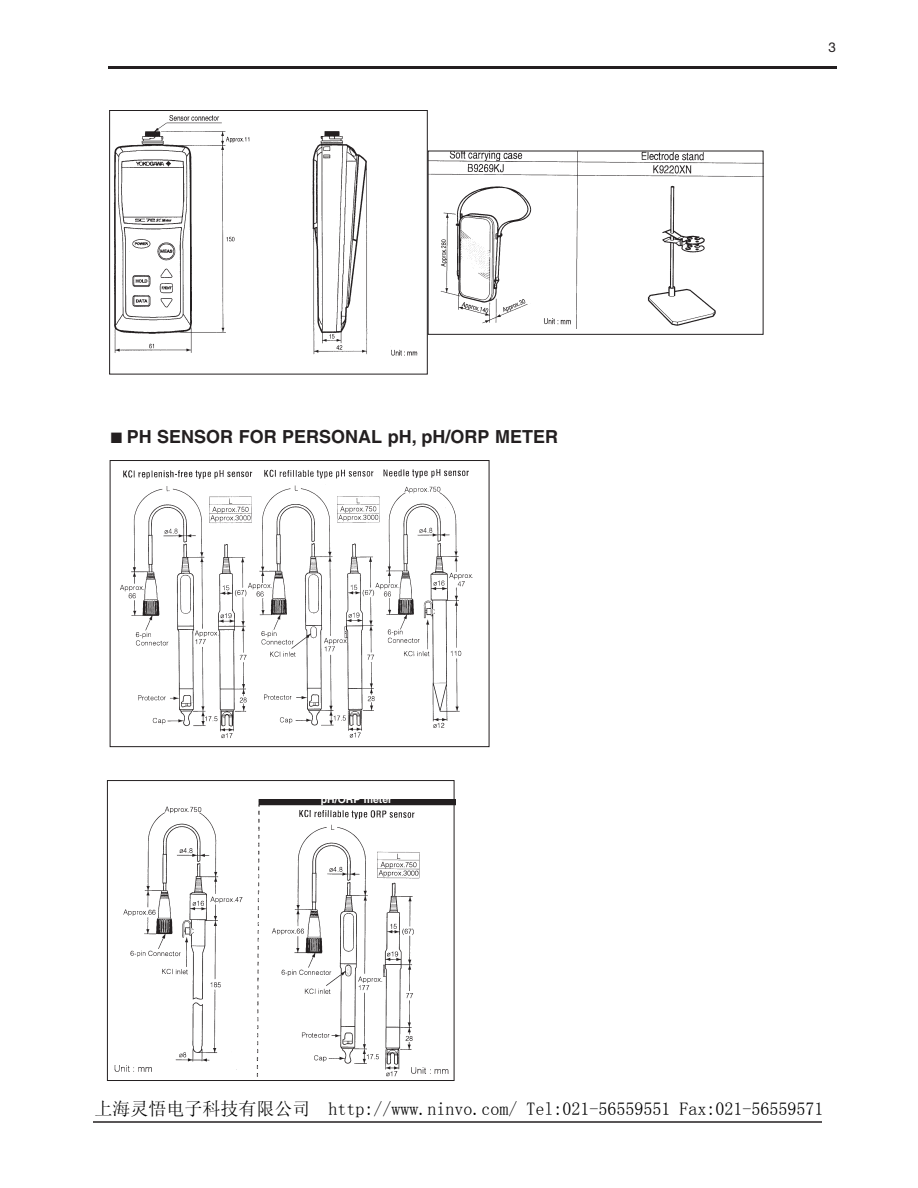
<style>
.page{position:relative;width:918px;height:1188px;background:#fff}
.page>*{position:absolute;margin:0;border:0;box-sizing:border-box;transform-origin:0 0}
.t1{font:18px "Sim Sun";color:#000}
.t2{font:700 18px "Helvetica";color:#231f20}
.t3{font:13.5px "Helvetica Neue";color:#231f20}
.t4{font:700 10.5px "Helvetica";color:#fff}
</style>
<div class="page">
<img style="left:113px;top:115px;width:305px;height:241px">
<div style="left:109px;top:110px;width:319px;height:264px;border:1px solid #231f20"></div>
<img style="left:430px;top:153px;width:331px;height:175px">
<div style="left:428px;top:151px;width:335px;height:184px;border:1px solid #231f20"></div>
<img style="left:120px;top:469px;width:353px;height:270px">
<div style="left:110px;top:460px;width:379px;height:287px;border:1px solid #231f20"></div>
<img style="left:114px;top:800px;width:341px;height:279px">
<div style="left:107px;top:780px;width:347px;height:301px;border:1px solid #231f20"></div>
<hr style="left:108px;top:66px;width:729px;height:3px;background:#231f20">
<hr style="left:93px;top:1121px;width:729px;height:2px;background:#231f20">
<p class="t2" style="left:111px;top:430px;width:449px">■ PH SENSOR FOR PERSONAL pH, pH/ORP METER</p>
<p class="t4" style="left:321px;top:795px;width:73px">pH/ORP meter</p>
<p class="t3" style="left:828px;top:42px;width:9px">3</p>
<p class="t1" style="left:94px;top:1100px;width:730px">上海灵悟电子科技有限公司 http://www.ninvo.com/ Tel:021-56559551 Fax:021-56559571</p>
</div>
